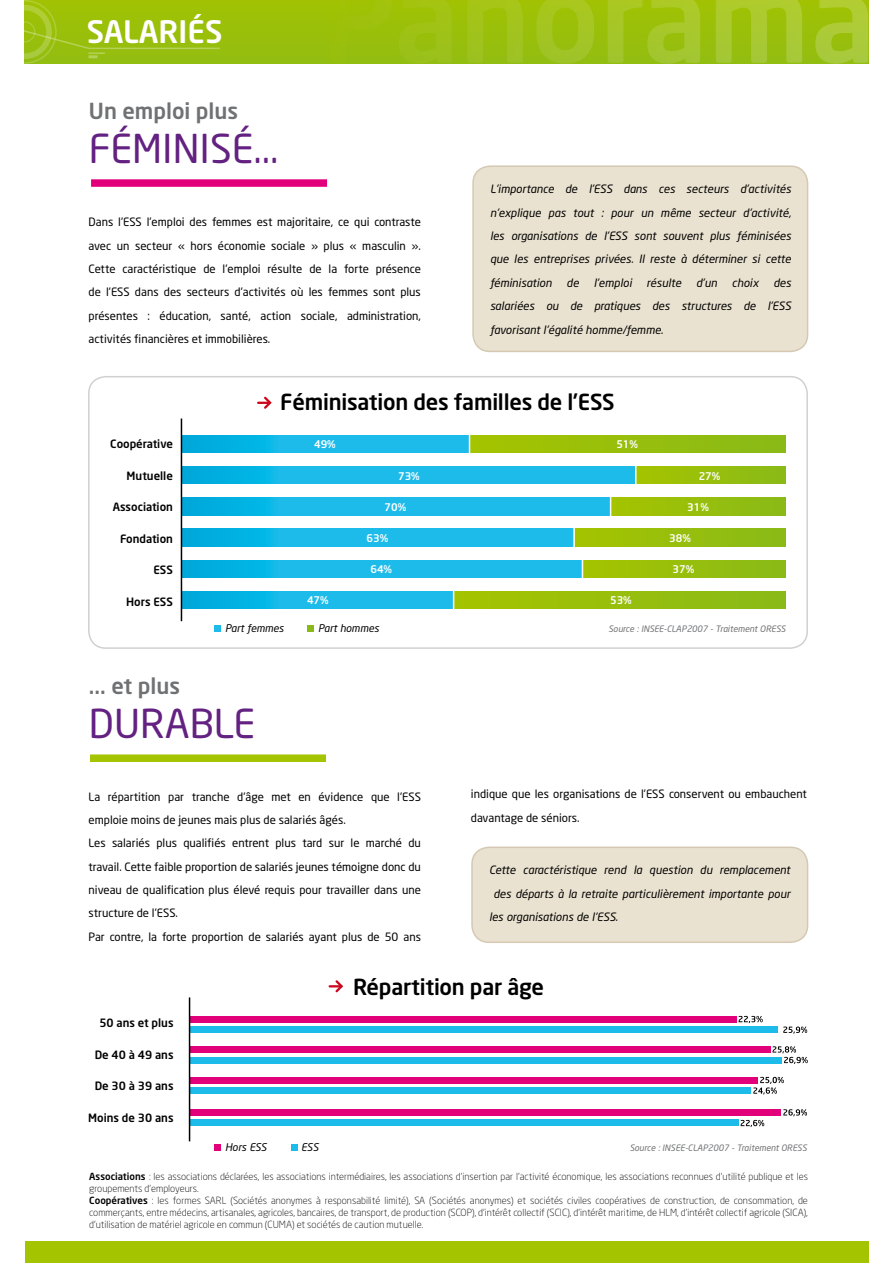
<style>
.page{position:relative;width:893px;height:1263px;background:#fff}
.page>*{position:absolute;margin:0;border:0;box-sizing:border-box;transform-origin:0 0}
.t1{font:39.3px "Neo Sans";color:#632181}
.t2{font:500 30.6px "Neo Sans";color:#fff}
.t3{font:500 21.9px "Neo Sans";letter-spacing:-.01em;color:#000}
.t4{font:500 21.9px "Neo Sans";color:#707173}
.t5{font:11.4px/23.4px "Neo Sans";color:#000}
.t6{font:italic 11.4px/23.4px "Neo Sans";color:#000;text-align:justify}
.t7{font:500 11.4px "Neo Sans";color:#000}
.t8{font:500 10.5px "Neo Sans";color:#fff}
.t9{font:italic 10.5px "Neo Sans";color:#000}
.t10{font:300 9.75px/12px "Neo Sans";color:#000}
.t11{font:italic 8.7px "Neo Sans";color:#707173}
.s1{font-weight:500}
</style>
<div class="page">
<div style="left:24px;top:0;width:844px;height:63px;background:#9ac00a"></div>
<div style="left:473px;top:166px;width:335px;height:185px;background:#eae2d0;border-radius:17px"></div>
<div style="left:472px;top:165px;width:336px;height:187px;border:2px solid #d5c9b4;border-radius:17px"></div>
<div style="left:472px;top:847px;width:336px;height:95px;background:#eae2d0;border-radius:17px"></div>
<div style="left:471px;top:846px;width:337px;height:97px;border:2px solid #d5c9b4;border-radius:17px"></div>
<div style="left:91px;top:179px;width:236px;height:8px;background:#e2007a"></div>
<div style="left:90px;top:754px;width:236px;height:8px;background:#a4c400"></div>
<svg style="left:182px;top:435px;width:287px;height:17px;background:#14b7e6"></svg>
<div style="left:182px;top:498px;width:460px;height:17px;background:linear-gradient(to right,#09b3e3,#27bfee)"></div>
<div style="left:182px;top:560px;width:432px;height:18px;background:linear-gradient(to right,#07b2e2,#28c0ee)"></div>
<div style="left:182px;top:466px;width:485px;height:18px;background:linear-gradient(to right,#0ab3e3,#27bfee)"></div>
<div style="left:182px;top:529px;width:423px;height:17px;background:linear-gradient(to right,#07b2e2,#28c0ee)"></div>
<div style="left:190px;top:1057px;width:591px;height:6px;background:#1dbbea"></div>
<div style="left:189px;top:1120px;width:549px;height:6px;background:#1dbbea"></div>
<div style="left:189px;top:1026px;width:588px;height:7px;background:#1dbbea"></div>
<div style="left:190px;top:1087px;width:561px;height:7px;background:#1dbbea"></div>
<div style="left:190px;top:1046px;width:580px;height:6px;background:#e2007a"></div>
<div style="left:189px;top:1109px;width:592px;height:6px;background:#e2007a"></div>
<div style="left:190px;top:1016px;width:546px;height:6px;background:#e2007a"></div>
<div style="left:190px;top:1077px;width:568px;height:6px;background:#e2007a"></div>
<svg style="left:182px;top:591px;width:271px;height:17px;background:#13b7e6"></svg>
<div style="left:470px;top:435px;width:315px;height:17px;background:linear-gradient(to right,#a5c400,#8aba18)"></div>
<div style="left:611px;top:498px;width:174px;height:17px;background:#98bf0c"></div>
<div style="left:583px;top:560px;width:202px;height:18px;background:linear-gradient(to right,#a5c400,#8aba18)"></div>
<div style="left:636px;top:466px;width:149px;height:18px;background:#98bf0c"></div>
<div style="left:574px;top:529px;width:211px;height:17px;background:#98bf0c"></div>
<div style="left:454px;top:591px;width:331px;height:17px;background:linear-gradient(to right,#a5c400,#8aba18)"></div>
<hr style="left:181px;top:418px;width:1px;height:203px;background:#000">
<hr style="left:189px;top:997px;width:1px;height:144px;background:#000">
<div style="left:214px;top:625px;width:7px;height:7px;background:#1dbbea"></div>
<div style="left:214px;top:1144px;width:7px;height:6px;background:#e2007a"></div>
<div style="left:307px;top:625px;width:6px;height:7px;background:#89ba17"></div>
<svg style="left:291px;top:1144px;width:6px;height:6px"></svg>
<svg style="left:783px;top:1026px;width:24px;height:8px"></svg>
<svg style="left:783px;top:1109px;width:24px;height:7px"></svg>
<svg style="left:753px;top:1077px;width:31px;height:17px"></svg>
<svg style="left:741px;top:1120px;width:23px;height:7px"></svg>
<svg style="left:772px;top:1046px;width:36px;height:18px"></svg>
<svg style="left:739px;top:1016px;width:24px;height:7px"></svg>
<div style="left:88px;top:376px;width:720px;height:273px;border:2px solid #cfd0d2;border-radius:17px"></div>
<svg style="left:258px;top:396px;width:14px;height:13px"></svg>
<svg style="left:330px;top:980px;width:13px;height:13px"></svg>
<svg style="left:330px;top:0;width:538px;height:64px"></svg>
<svg style="left:635px;top:466px;width:1px;height:18px"></svg>
<svg style="left:610px;top:498px;width:1px;height:17px"></svg>
<hr style="left:573px;top:526px;width:2px;height:22px;background:#fff">
<svg style="left:582px;top:560px;width:1px;height:18px"></svg>
<svg style="left:24px;top:0;width:197px;height:64px"></svg>
<div style="left:25px;top:1241px;width:843px;height:22px;background:#a4c400"></div>
<h2 class="t2" style="left:87px;top:12px;width:137px">SALARIÉS</h2>
<h3 class="t4" style="left:89px;top:97px;width:151px">Un emploi plus</h3>
<h1 class="t1" style="left:89px;top:125px;width:191px">FÉMINISÉ...</h1>
<p class="t5" style="left:89px;top:210px;width:334px;text-align:justify">Dans l’ESS l’emploi des femmes est majoritaire, ce qui contraste avec un secteur « hors économie sociale » plus « masculin ».<br>Cette caractéristique de l’emploi résulte de la forte présence de l’ESS dans des secteurs d’activités où les femmes sont plus présentes : éducation, santé, action sociale, administration, activités financières et immobilières.</p>
<p class="t6" style="left:490px;top:177px;width:303px">L’importance de l’ESS dans ces secteurs d’activités n’explique pas tout : pour un même secteur d’activité, les organisations de l’ESS sont souvent plus féminisées que les entreprises privées. Il reste à déterminer si cette féminisation</p>
<p class="t6" style="left:567px;top:271px;width:14px">de</p>
<p class="t6" style="left:594px;top:271px;width:40px">l’emploi</p>
<p class="t6" style="left:647px;top:271px;width:36px">résulte</p>
<p class="t6" style="left:696px;top:271px;width:22px">d’un</p>
<p class="t6" style="left:732px;top:271px;width:28px">choix</p>
<p class="t6" style="left:490px;top:271px;width:303px;text-indent:283px">des salariées ou de pratiques des structures de l’ESS favorisant l’égalité homme/femme.</p>
<p class="t7" style="left:110px;top:437px;width:64px">Coopérative</p>
<p class="t7" style="left:127px;top:468px;width:48px">Mutuelle</p>
<p class="t7" style="left:113px;top:500px;width:62px">Association</p>
<p class="t7" style="left:120px;top:531px;width:54px">Fondation</p>
<p class="t7" style="left:153px;top:563px;width:21px">ESS</p>
<p class="t7" style="left:126px;top:594px;width:48px">Hors ESS</p>
<h3 class="t3" style="left:280px;top:389px;width:336px">Féminisation des familles de l’ESS</h3>
<p class="t8" style="left:314px;top:438px;width:23px">49%</p>
<p class="t8" style="left:616px;top:438px;width:23px">51%</p>
<p class="t8" style="left:398px;top:469px;width:23px">73%</p>
<p class="t8" style="left:699px;top:469px;width:23px">27%</p>
<p class="t8" style="left:385px;top:501px;width:23px">70%</p>
<p class="t8" style="left:687px;top:501px;width:23px">31%</p>
<p class="t8" style="left:367px;top:532px;width:23px">63%</p>
<p class="t8" style="left:669px;top:532px;width:23px">38%</p>
<p class="t8" style="left:370px;top:562px;width:23px">64%</p>
<p class="t8" style="left:673px;top:562px;width:23px">37%</p>
<p class="t8" style="left:307px;top:594px;width:23px">47%</p>
<p class="t8" style="left:610px;top:594px;width:23px">53%</p>
<p class="t9" style="left:225px;top:621px;width:60px">Part femmes</p>
<p class="t9" style="left:318px;top:621px;width:62px">Part hommes</p>
<p class="t11" style="left:608px;top:623px;width:179px">Source : INSEE-CLAP2007 - Traitement ORESS</p>
<h3 class="t4" style="left:89px;top:672px;width:93px">... et plus</h3>
<h1 class="t1" style="left:89px;top:700px;width:168px">DURABLE</h1>
<p class="t5" style="left:89px;top:784px;width:334px">La répartition par tranche d’âge met en évidence que l’ESS emploie moins de jeunes mais plus de salariés âgés.<br>Les salariés plus qualifiés entrent plus tard sur le marché du travail. Cette faible proportion de salariés jeunes témoigne donc du niveau de qualification plus élevé requis pour travailler dans une structure de l’ESS.<br>Par contre, la forte proportion de salariés ayant plus de 50 ans</p>
<p class="t5" style="left:471px;top:782px;width:337px">indique que les organisations de l’ESS conservent ou embauchent davantage de séniors.</p>
<p class="t6" style="left:489px;top:858px;width:303px">Cette caractéristique rend la question du remplacement</p>
<p class="t6" style="left:493px;top:882px;width:298px">des départs à la retraite particulièrement importante pour</p>
<p class="t6" style="left:489px;top:905px;width:130px">les organisations de l’ESS.</p>
<p class="t7" style="left:99px;top:1016px;width:76px">50 ans et plus</p>
<p class="t7" style="left:95px;top:1047px;width:80px">De 40 à 49 ans</p>
<p class="t7" style="left:95px;top:1079px;width:80px">De 30 à 39 ans</p>
<p class="t7" style="left:88px;top:1110px;width:87px">Moins de 30 ans</p>
<h3 class="t3" style="left:353px;top:973px;width:193px">Répartition par âge</h3>
<p class="t9" style="left:225px;top:1141px;width:43px">Hors ESS</p>
<p class="t9" style="left:301px;top:1141px;width:19px">ESS</p>
<p class="t11" style="left:630px;top:1142px;width:179px">Source : INSEE-CLAP2007 - Traitement ORESS</p>
<p class="t10" style="left:89px;top:1170px;width:720px"><span class="s1">Associations</span> : les associations déclarées, les associations intermédiaires, les associations d’insertion par l’activité économique, les associations reconnues d’utilité publique et les groupements d’employeurs.<br><span class="s1">Coopératives</span> : les formes SARL (Sociétés anonymes à responsabilité limité), SA (Sociétés anonymes) et sociétés civiles coopératives de construction, de consommation, de commerçants, entre médecins, artisanales, agricoles, bancaires, de transport, de production (SCOP), d’intérêt collectif (SCIC), d’intérêt maritime, de HLM, d’intérêt collectif agricole (SICA), d’utilisation de matériel agricole en commun (CUMA) et sociétés de caution mutuelle.</p>
</div>
